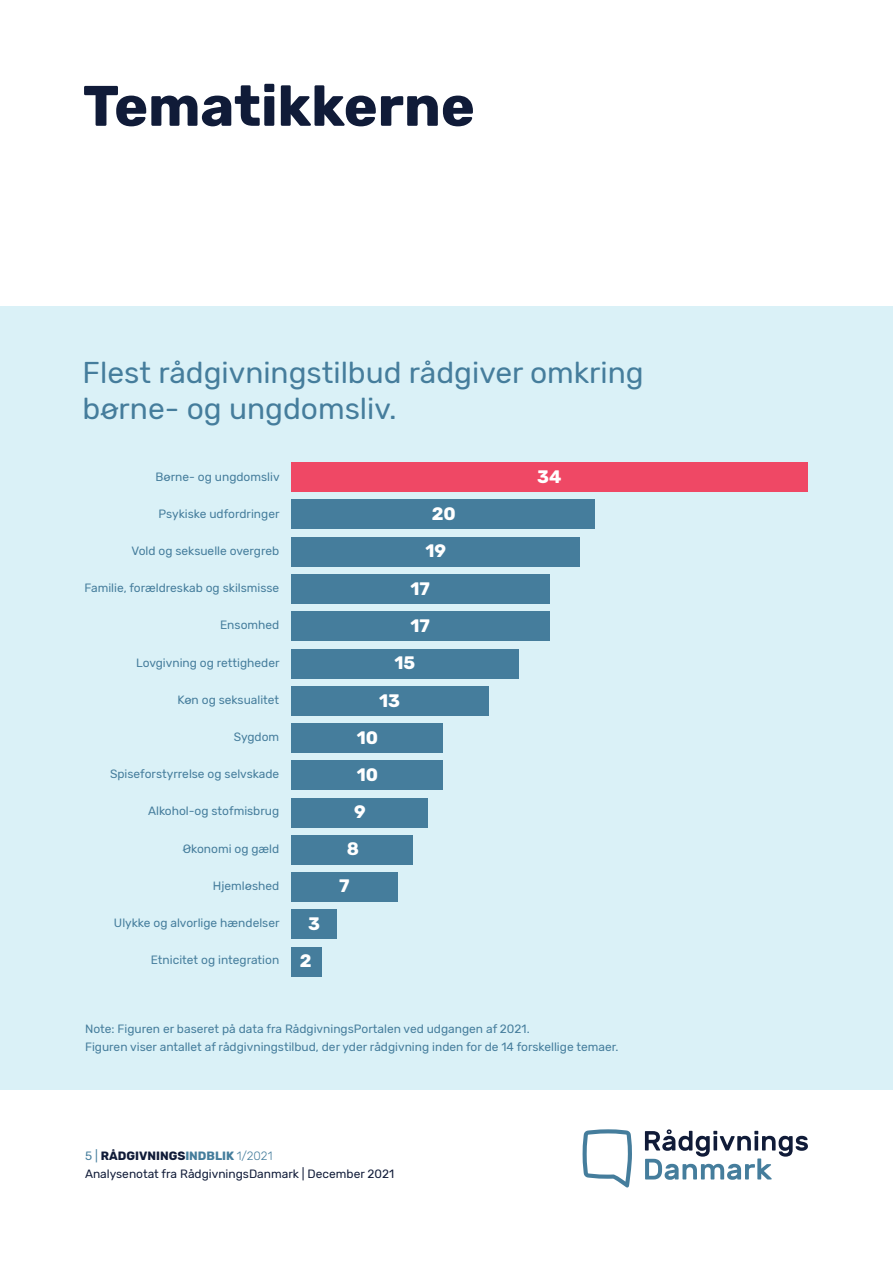
<style>
.page{position:relative;width:893px;height:1263px;background:#fff}
.page>*{position:absolute;margin:0;border:0;box-sizing:border-box;transform-origin:0 0}
.Rubrikker{font:700 57px "Rubik";color:#101b38}
.Tekst_stor{font:30px "Rubik";color:#457d9c}
.t1{font:700 18px "Rubik";color:#fff}
.Tekst_lille{font:12px "Rubik";color:#457d9c}
.t2{font:12px/18px "Rubik";color:#101b38}
.s1{color:#457d9c}
.s2{font-weight:700}
.s3{font-weight:700;color:#457d9c}
.s4{font-weight:300;color:#457d9c}
</style>
<div class="page">
<div style="left:0;top:306px;width:893px;height:784px;background:#daf1f7"></div>
<svg style="left:645px;top:1129px;width:163px;height:51px"></svg>
<svg style="left:583px;top:1129px;width:49px;height:58px"></svg>
<div style="left:291px;top:947px;width:31px;height:29px;background:#457d9c"></div>
<div style="left:291px;top:909px;width:46px;height:30px;background:#457d9c"></div>
<div style="left:291px;top:872px;width:107px;height:30px;background:#457d9c"></div>
<div style="left:291px;top:835px;width:122px;height:30px;background:#457d9c"></div>
<div style="left:291px;top:798px;width:137px;height:29px;background:#457d9c"></div>
<div style="left:291px;top:760px;width:152px;height:30px;background:#457d9c"></div>
<div style="left:291px;top:723px;width:152px;height:30px;background:#457d9c"></div>
<div style="left:291px;top:686px;width:198px;height:30px;background:#457d9c"></div>
<div style="left:291px;top:649px;width:228px;height:29px;background:#457d9c"></div>
<div style="left:291px;top:611px;width:259px;height:30px;background:#457d9c"></div>
<div style="left:291px;top:574px;width:259px;height:30px;background:#457d9c"></div>
<div style="left:291px;top:537px;width:289px;height:30px;background:#457d9c"></div>
<div style="left:291px;top:499px;width:304px;height:30px;background:#457d9c"></div>
<div style="left:291px;top:462px;width:517px;height:30px;background:#ef4865"></div>
<p class="Rubrikker" style="left:83px;top:73px;width:393px">Tematikkerne</p>
<p class="Tekst_stor" style="left:83px;top:356px;width:563px">Flest rådgivningstilbud rådgiver omkring</p>
<p class="Tekst_stor" style="left:83px;top:392px;width:316px">børne- og ungdomsliv.</p>
<p class="Tekst_lille" style="left:155px;top:470px;width:126px">Børne- og ungdomsliv</p>
<p class="Tekst_lille" style="left:159px;top:507px;width:122px">Psykiske udfordringer</p>
<p class="Tekst_lille" style="left:132px;top:544px;width:149px">Vold og seksuelle overgreb</p>
<p class="Tekst_lille" style="left:84px;top:581px;width:196px">Familie, forældreskab og skilsmisse</p>
<p class="Tekst_lille" style="left:220px;top:618px;width:61px">Ensomhed</p>
<p class="Tekst_lille" style="left:136px;top:656px;width:145px">Lovgivning og rettigheder</p>
<p class="Tekst_lille" style="left:178px;top:693px;width:103px">Køn og seksualitet</p>
<p class="Tekst_lille" style="left:234px;top:730px;width:47px">Sygdom</p>
<p class="Tekst_lille" style="left:110px;top:767px;width:171px">Spiseforstyrrelse og selvskade</p>
<p class="Tekst_lille" style="left:148px;top:804px;width:133px">Alkohol-og stofmisbrug</p>
<p class="Tekst_lille" style="left:183px;top:842px;width:98px">Økonomi og gæld</p>
<p class="Tekst_lille" style="left:213px;top:879px;width:68px">Hjemløshed</p>
<p class="Tekst_lille" style="left:114px;top:916px;width:167px">Ulykke og alvorlige hændelser</p>
<p class="Tekst_lille" style="left:151px;top:953px;width:130px">Etnicitet og integration</p>
<p class="t1" style="left:308px;top:913px;width:13px">3</p>
<p class="t1" style="left:300px;top:950px;width:13px">2</p>
<p class="t1" style="left:432px;top:503px;width:26px">20</p>
<p class="t1" style="left:426px;top:541px;width:22px">19</p>
<p class="t1" style="left:411px;top:578px;width:21px">17</p>
<p class="t1" style="left:411px;top:615px;width:21px">17</p>
<p class="t1" style="left:394px;top:652px;width:22px">15</p>
<p class="t1" style="left:379px;top:690px;width:23px">13</p>
<p class="t1" style="left:357px;top:727px;width:23px">10</p>
<p class="t1" style="left:357px;top:764px;width:23px">10</p>
<p class="t1" style="left:354px;top:801px;width:13px">9</p>
<p class="t1" style="left:347px;top:839px;width:14px">8</p>
<p class="t1" style="left:339px;top:876px;width:12px">7</p>
<p class="t1" style="left:537px;top:466px;width:26px">34</p>
<p class="Tekst_lille" style="left:85px;top:1022px;width:446px">Note: Figuren er baseret på data fra RådgivningsPortalen ved udgangen af 2021.</p>
<p class="Tekst_lille" style="left:85px;top:1040px;width:535px">Figuren viser antallet af rådgivningstilbud, der yder rådgivning inden for de 14 forskellige temaer.</p>
<p class="t2" style="left:85px;top:1147px;width:311px"><span class="s1">5 |</span> <span class="s2">RÅDGIVNINGS</span><span class="s3">INDBLIK</span> <span class="s4">1/2021<br></span>Analysenotat fra RådgivningsDanmark | December 2021</p>
</div>
